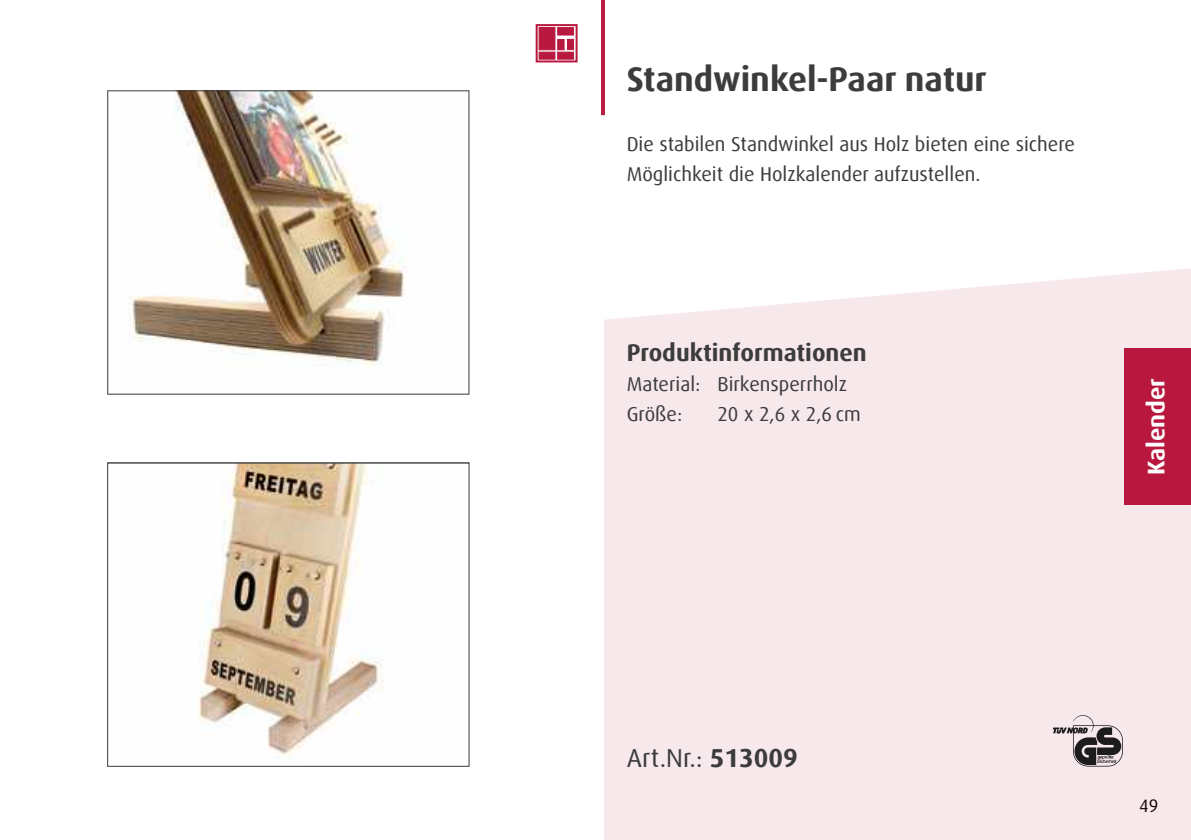
<style>
.page{position:relative;width:1191px;height:840px;background:#fff}
.page>*{position:absolute;margin:0;border:0;box-sizing:border-box;transform-origin:0 0}
.t1{font:700 34px "Dax Offc";color:#3c3c3b}
.t2{font:26px "Dax Offc";color:#3c3c3b}
.t3{font:700 24px "Dax Offc";color:#3c3c3b}
.t4{font:700 24px "Dax Offc";color:#fff}
.t5{font:20px/30px "Dax Offc";color:#3c3c3b}
.t6{font:18px "Dax Offc";color:#000}
.s1{font-weight:700}
</style>
<div class="page">
<div style="left:604px;top:268px;width:587px;height:571px;background:#f7e8ec"></div>
<img style="left:128px;top:93px;width:277px;height:273px">
<img style="left:199px;top:465px;width:185px;height:292px">
<hr style="left:601px;top:0;width:4px;height:115px;background:#b71e3f">
<div style="left:535px;top:24px;width:42px;height:38px;border:2px solid #b8173e"></div>
<svg style="left:538px;top:27px;width:36px;height:33px"></svg>
<div style="left:1124px;top:348px;width:67px;height:157px;background:#b8173e"></div>
<svg style="left:1052px;top:714px;width:71px;height:52px;background:#ada3a6"></svg>
<h1 class="t1" style="left:626px;top:57px;width:361px">Standwinkel-Paar natur</h1>
<p class="t5" style="left:626px;top:129px;width:450px">Die stabilen Standwinkel aus Holz bieten eine sichere<br>Möglichkeit die Holzkalender aufzustellen.</p>
<p class="t3" style="left:626px;top:337px;width:242px">Produktinformationen</p>
<p class="t5" style="left:626px;top:369px;width:222px">Material: Birkensperrholz<br>Größe:</p>
<p class="t5" style="left:717px;top:399px;width:145px">20 x 2,6 x 2,6 cm</p>
<p class="t4" style="left:1140px;top:475px;width:99px;rotate:-90deg">Kalender</p>
<h2 class="t2" style="left:626px;top:740px;width:173px">Art.Nr.: <span class="s1">513009</span></h2>
<p class="t6" style="left:1139px;top:793px;width:21px">49</p>
</div>
